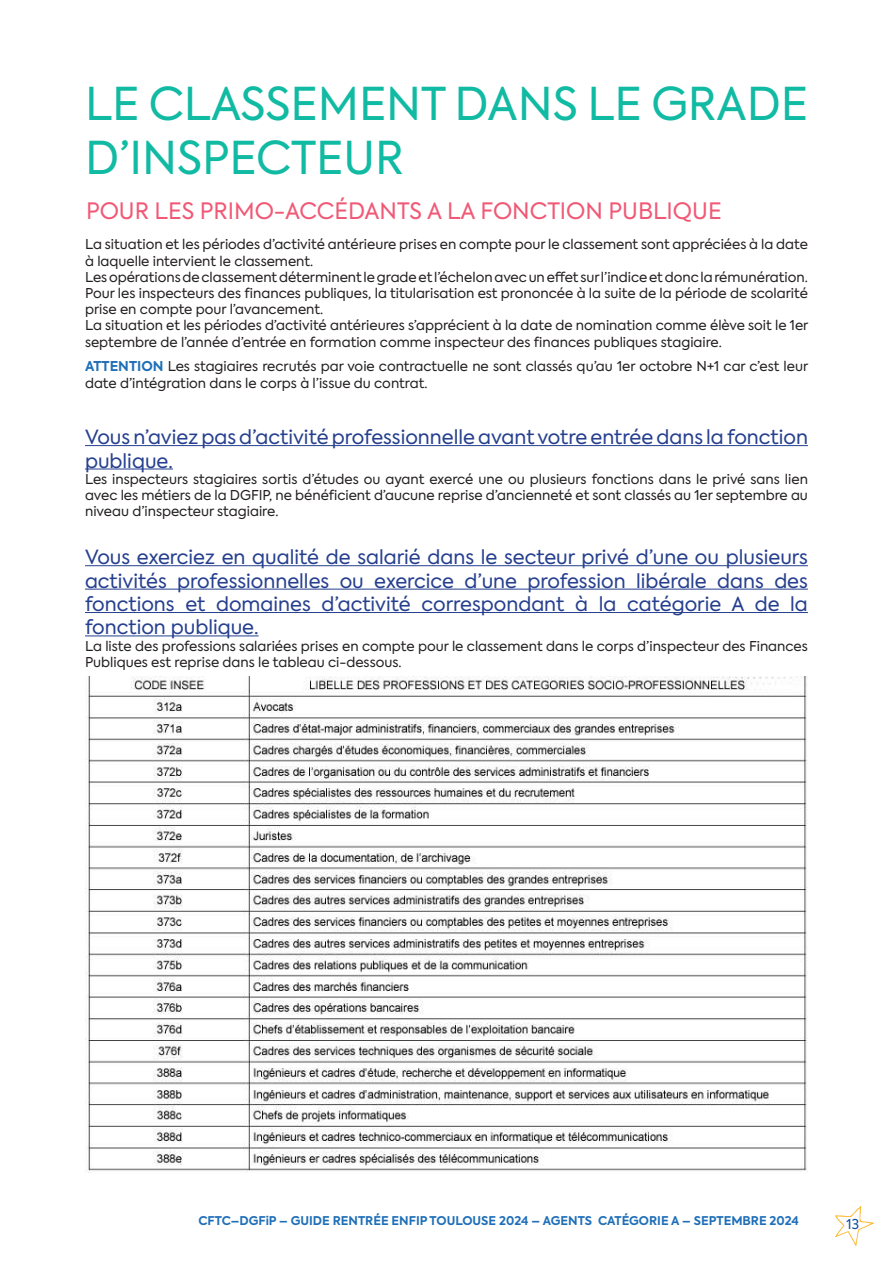
<style>
.page{position:relative;width:893px;height:1263px;background:#fff}
.page>*{position:absolute;margin:0;border:0;box-sizing:border-box;transform-origin:0 0}
.t1{font:45px/54px "Axiforma";color:#11baa3}
.t2{font:22.5px "Axiforma";color:#f05976}
.t3{font:19.5px/23.4px "Axiforma";color:#253f8e}
.t4{font:13.5px/16.2px "Axiforma";color:#231f20}
.t5{font:13.5px "Axiforma";color:#0d4da1}
.t6{font:700 12px "Axiforma";color:#1f6fb8}
.s1{font-weight:700;color:#1f6fb8}
</style>
<div class="page">
<img style="left:835px;top:1206px;width:38px;height:39px">
<hr style="left:85px;top:445px;width:723px;height:1px;background:#253f8e">
<hr style="left:85px;top:468px;width:88px;height:1px;background:#253f8e">
<hr style="left:85px;top:565px;width:723px;height:1px;background:#253f8e">
<hr style="left:85px;top:589px;width:723px;height:1px;background:#253f8e">
<hr style="left:85px;top:612px;width:723px;height:1px;background:#253f8e">
<hr style="left:85px;top:635px;width:174px;height:1px;background:#253f8e">
<img style="left:85px;top:676px;width:723px;height:497px">
<h1 class="t1" style="left:85px;top:77px;width:724px">LE CLASSEMENT DANS LE GRADE<br>D’INSPECTEUR</h1>
<h2 class="t2" style="left:86px;top:196px;width:637px">POUR LES PRIMO-ACCÉDANTS A LA FONCTION PUBLIQUE</h2>
<p class="t4" style="left:85px;top:237px;width:725px">La situation et les périodes d’activité antérieure prises en compte pour le classement sont appréciées à la date à laquelle intervient le classement.<br>Les opérations de classement déterminent le grade et l’échelon avec un effet sur l’indice et donc la rémunération.<br>Pour les inspecteurs des finances publiques, la titularisation est prononcée à la suite de la période de scolarité prise en compte pour l’avancement.<br>La situation et les périodes d’activité antérieures s’apprécient à la date de nomination comme élève soit le 1er septembre de l’année d’entrée en formation comme inspecteur des finances publiques stagiaire.</p>
<p class="t4" style="left:85px;top:359px;width:725px"><span class="s1">ATTENTION</span> Les stagiaires recrutés par voie contractuelle ne sont classés qu’au 1er octobre N+1 car c’est leur date d’intégration dans le corps à l’issue du contrat.</p>
<h3 class="t3" style="left:85px;top:426px;width:724px">Vous n’aviez pas d’activité professionnelle avant votre entrée dans la fonction publique.</h3>
<p class="t4" style="left:85px;top:471px;width:724px;text-align:justify">Les inspecteurs stagiaires sortis d’études ou ayant exercé une ou plusieurs fonctions dans le privé sans lien avec les métiers de la DGFIP, ne bénéficient d’aucune reprise d’ancienneté et sont classés au 1er septembre au niveau d’inspecteur stagiaire.</p>
<p class="t3" style="left:85px;top:546px;width:724px;text-align:justify">Vous exerciez en qualité de salarié dans le secteur privé d’une ou plusieurs activités professionnelles ou exercice d’une profession libérale dans des fonctions et domaines d’activité correspondant à la catégorie A de la fonction publique.</p>
<p class="t4" style="left:85px;top:638px;width:724px">La liste des professions salariées prises en compte pour le classement dans le corps d’inspecteur des Finances<br>Publiques est reprise dans le tableau ci-dessous.</p>
<p class="t6" style="left:198px;top:1212px;width:602px">CFTC–DGFiP – GUIDE RENTRÉE ENFIP TOULOUSE 2024 – AGENTS CATÉGORIE A – SEPTEMBRE 2024</p>
<p class="t5" style="left:847px;top:1215px;width:14px">13</p>
</div>
